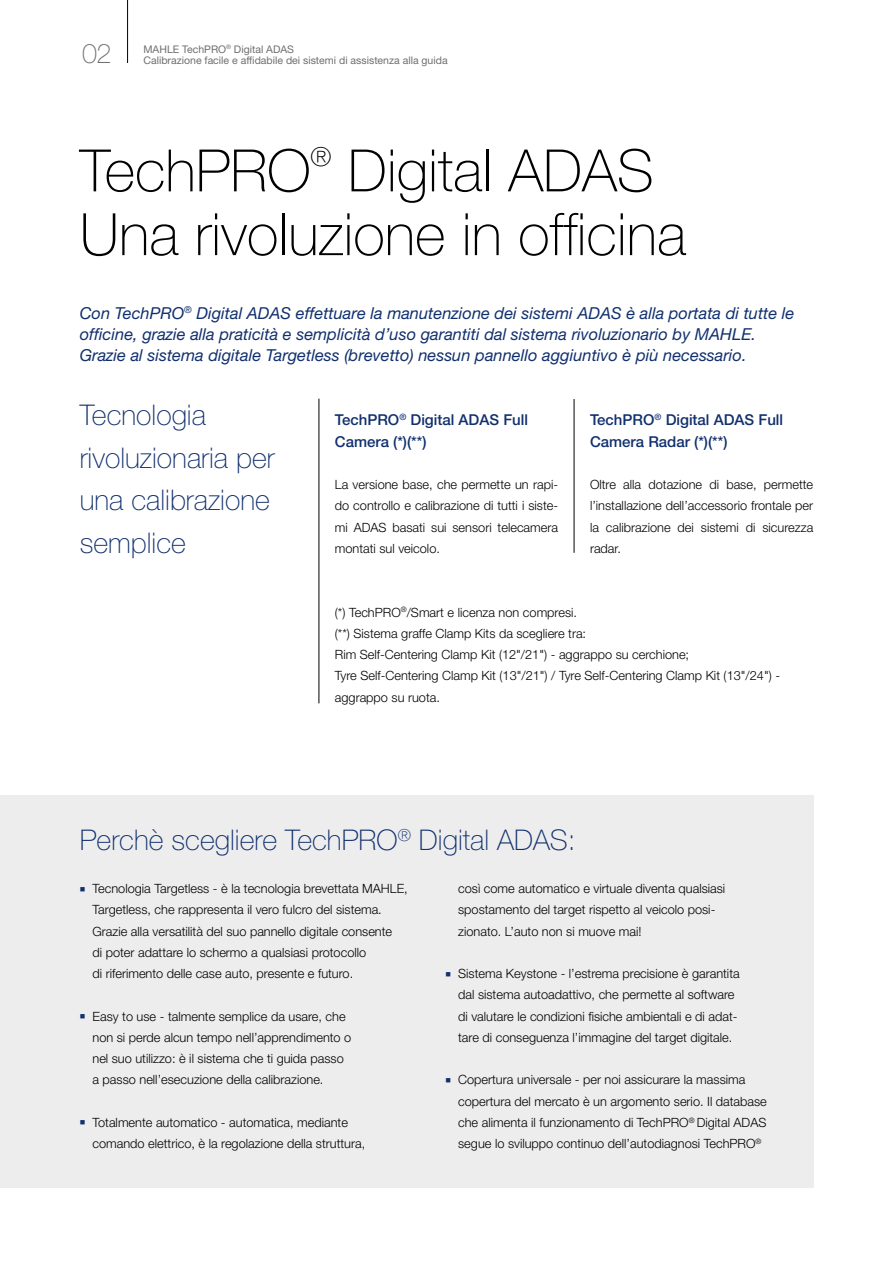
<style>
.page{position:relative;width:893px;height:1263px;background:#fff}
.page>*{position:absolute;margin:0;border:0;box-sizing:border-box;transform-origin:0 0}
.t1{font:100 58.5px/63.8px "Helvetica Neue LT Pro";color:#000}
.t2{font:100 28.5px/42.5px "Helvetica Neue LT Pro";color:#11306e}
.t3{font:100 27px "Helvetica Neue LT Pro";color:#706f6f}
.t4{font:100 26.25px "Helvetica Neue LT Pro";color:#000}
.t5{font:italic 16.5px/21.3px "Helvetica Neue LT Std";color:#11306e}
.t6{font:500 15px/21.3px "Helvetica Neue LT Pro";color:#11306e}
.t7{font:300 12.75px/21.3px "Helvetica Neue LT Std";color:#000}
.t8{font:10.5px/11.2px "Helvetica Neue LT Std";color:#706f6f}
.s1{font-family:"Helvetica Neue LT Pro"}
.s2{color:#11306e}
</style>
<div class="page">
<hr style="left:319px;top:399px;width:1px;height:304px;background:#000">
<hr style="left:574px;top:399px;width:1px;height:154px;background:#000">
<div style="left:0;top:795px;width:813px;height:393px;background:#ededed"></div>
<hr style="left:127px;top:0;width:1px;height:63px;background:#000">
<h3 class="t3" style="left:82px;top:37px;width:31px">02</h3>
<p class="t8" style="left:144px;top:43px;width:306px">MAHLE TechPRO<sup>®</sup> Digital ADAS<br>Calibrazione facile e affidabile dei sistemi di assistenza alla guida</p>
<h1 class="t1" style="left:80px;top:138px;width:232px">TechPRO</h1>
<h3 class="t4" style="left:311px;top:141px;width:22px">®</h3>
<h1 class="t1" style="left:80px;top:138px;width:608px;text-indent:268px">Digital ADAS<br>Una rivoluzione in officina</h1>
<p class="t5" style="left:80px;top:302px;width:716px">Con TechPRO<sup>®</sup> Digital ADAS effettuare la manutenzione dei sistemi ADAS è alla portata di tutte le officine, grazie alla praticità e semplicità d’uso garantiti dal sistema rivoluzionario by MAHLE.<br>Grazie al sistema digitale Targetless (brevetto) nessun pannello aggiuntivo è più necessario.</p>
<h2 class="t2" style="left:80px;top:394px;width:196px">Tecnologia rivoluzionaria per una calibrazione semplice</h2>
<p class="t6" style="left:335px;top:409px;width:195px">TechPRO<sup>®</sup> Digital ADAS Full<br>Camera (*)(**)</p>
<p class="t7" style="left:335px;top:474px;width:225px;text-align:justify">La versione base, che permette un rapi&shy;do controllo e calibrazione di tutti i siste&shy;mi ADAS basati sui sensori telecamera montati sul veicolo.</p>
<p class="t6" style="left:590px;top:409px;width:195px">TechPRO<sup>®</sup> Digital ADAS Full<br>Camera Radar (*)(**)</p>
<p class="t7" style="left:590px;top:474px;width:225px;text-align:justify">Oltre alla dotazione di base, permette l’installazione dell’accessorio frontale per la calibrazione dei sistemi di sicurezza radar.</p>
<p class="t7" style="left:335px;top:601px;width:447px">(*) TechPRO<sup>®</sup>/Smart e licenza non compresi.<br>(**) Sistema graffe Clamp Kits da scegliere tra:<br>Rim Self-Centering Clamp Kit (12"/21<span class="s1">")</span> - aggrappo su cerchione;<br>Tyre Self-Centering Clamp Kit (13"/21<span class="s1">") /</span> Tyre Self-Centering Clamp Kit (13"/24<span class="s1">")</span> - aggrappo su ruota.</p>
<h2 class="t2" style="left:80px;top:819px;width:498px">Perchè scegliere TechPRO<sup>®</sup> Digital ADAS:</h2>
<p class="t7" style="left:92px;top:877px;width:317px;text-indent:-13px"><span class="s2">■</span> Tecnologia Targetless - è la tecnologia brevettata MAHLE, Targetless, che rappresenta il vero fulcro del sistema.<br>Grazie alla versatilità del suo pannello digitale consente<br>di poter adattare lo schermo a qualsiasi protocollo<br>di riferimento delle case auto, presente e futuro.</p>
<p class="t7" style="left:92px;top:1005px;width:260px;text-indent:-13px"><span class="s2">■</span> Easy to use - talmente semplice da usare, che non si perde alcun tempo nell’apprendimento o nel suo utilizzo: è il sistema che ti guida passo a passo nell’esecuzione della calibrazione.</p>
<p class="t7" style="left:92px;top:1111px;width:274px;text-indent:-13px"><span class="s2">■</span> Totalmente automatico - automatica, mediante comando elettrico, è la regolazione della struttura,</p>
<p class="t7" style="left:458px;top:877px;width:269px">così come automatico e virtuale diventa qualsiasi spostamento del target rispetto al veicolo posi&shy;zionato. L’auto non si muove mai!</p>
<p class="t7" style="left:458px;top:962px;width:283px;text-indent:-13px"><span class="s2">■</span> Sistema Keystone - l’estrema precisione è garantita dal sistema autoadattivo, che permette al software di valutare le condizioni fisiche ambientali e di adat&shy;tare di conseguenza l’immagine del target digitale.</p>
<p class="t7" style="left:458px;top:1069px;width:310px;text-indent:-13px"><span class="s2">■</span> Copertura universale - per noi assicurare la massima copertura del mercato è un argomento serio. Il database che alimenta il funzionamento di TechPRO<sup>®</sup> Digital ADAS segue lo sviluppo continuo dell’autodiagnosi TechPRO<sup>®</sup></p>
</div>
